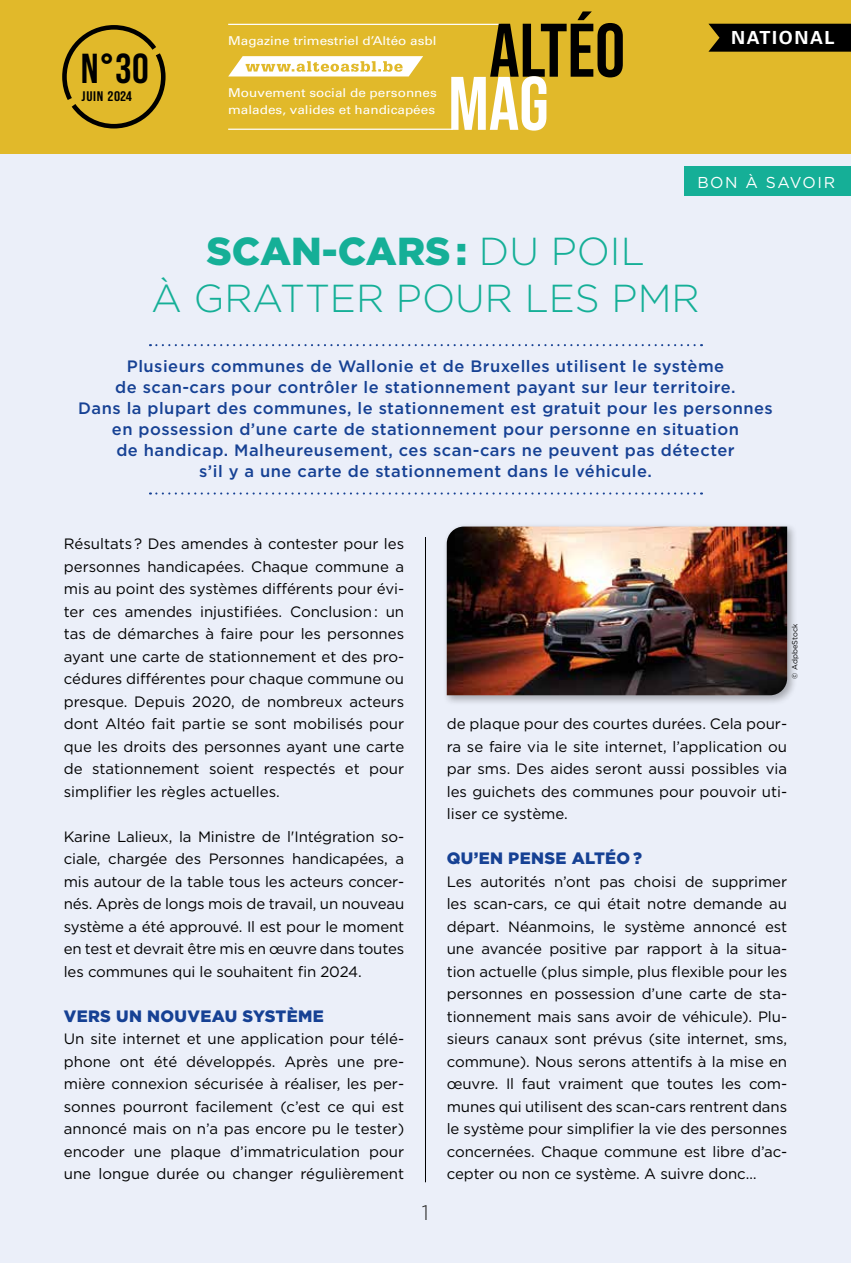
<style>
.page{position:relative;width:851px;height:1263px;background:#fff}
.page>*{position:absolute;margin:0;border:0;box-sizing:border-box;transform-origin:0 0}
.t1{font:41.85px "Bebas Neue";color:#000}
.t2{font:300 39px/46.5px "Gotham";color:#15af97;text-align:center}
.t3{font:300 21px "Gotham";color:#282827}
.t4{font:700 18px "Univers LT Std";letter-spacing:.09em;color:#fff}
.t5{font:500 16.5px/21px "Gotham";letter-spacing:.03em;color:#164194;text-align:center}
.t6{font:900 16.5px "Gotham";letter-spacing:.02em;color:#164194}
.t7{font:15.75px "Gotham";letter-spacing:.095em;color:#fff}
.t8{font:15px/22.5px "Gotham";color:#000;text-align:justify}
.t9{font:13.95px "Bebas Neue";letter-spacing:.04em;color:#000;scale:1.1 1}
.t10{font:12.15px/17.2px "Univers LT Std";color:#fff;scale:1.11 1}
.t11{font:7.5px "Gotham";color:#000}
.s1{font-weight:900}
</style>
<div class="page">
<div style="left:0;top:0;width:850px;height:1263px;background:#ebeff9"></div>
<div style="left:0;top:0;width:850px;height:154px;background:#e1b92a"></div>
<svg style="left:62px;top:25px;width:101px;height:104px"></svg>
<svg style="left:708px;top:24px;width:142px;height:28px;background:#0c0902"></svg>
<svg style="left:228px;top:56px;width:195px;height:20px"></svg>
<hr style="left:228px;top:24px;width:272px;height:1px;background:#fff">
<hr style="left:228px;top:129px;width:225px;height:1px;background:#fff">
<svg style="left:451px;top:11px;width:171px;height:120px"></svg>
<div style="left:684px;top:166px;width:166px;height:30px;background:#15af97"></div>
<svg style="left:150px;top:344px;width:552px;height:2px"></svg>
<svg style="left:150px;top:492px;width:552px;height:3px"></svg>
<hr style="left:425px;top:537px;width:1px;height:645px;background:#000">
<div style="left:443px;top:522px;width:354px;height:183px;background:#000;opacity:.3"></div>
<img style="left:446px;top:526px;width:341px;height:169px">
<h1 class="t1" style="left:81px;top:44px;width:70px">N°30</h1>
<p class="t9" style="left:82px;top:88px;width:47px">JUIN 2024</p>
<p class="t10" style="left:228px;top:32px;width:189px">Magazine trimestriel d’Altéo asbl</p>
<p class="t4" style="left:731px;top:27px;width:105px">NATIONAL</p>
<p class="t10" style="left:228px;top:84px;width:189px">Mouvement social de personnes malades, valides et handicapées</p>
<p class="t7" style="left:697px;top:172px;width:139px">BON À SAVOIR</p>
<h2 class="t2" style="left:151px;top:227px;width:550px"><span class="s1">SCAN-CARS :</span> DU POIL<br>À GRATTER POUR LES PMR</h2>
<p class="t5" style="left:78px;top:355px;width:696px">Plusieurs communes de Wallonie et de Bruxelles utilisent le système<br>de scan-cars pour contrôler le stationnement payant sur leur territoire.<br>Dans la plupart des communes, le stationnement est gratuit pour les personnes en possession d’une carte de stationnement pour personne en situation<br>de handicap. Malheureusement, ces scan-cars ne peuvent pas détecter<br>s’il y a une carte de stationnement dans le véhicule.</p>
<p class="t8" style="left:64px;top:532px;width:342px">Résultats ? Des amendes à contester pour les personnes handicapées. Chaque commune a mis au point des systèmes différents pour évi&shy;ter ces amendes injustifiées. Conclusion : un tas de démarches à faire pour les personnes ayant une carte de stationnement et des pro&shy;cédures différentes pour chaque commune ou presque. Depuis 2020, de nombreux acteurs dont Altéo fait partie se sont mobilisés pour que les droits des personnes ayant une carte de stationnement soient respectés et pour simplifier les règles actuelles.</p>
<p class="t8" style="left:64px;top:825px;width:342px">Karine Lalieux, la Ministre de l'Intégration so&shy;ciale, chargée des Personnes handicapées, a mis autour de la table tous les acteurs concer&shy;nés. Après de longs mois de travail, un nouveau système a été approuvé. Il est pour le moment en test et devrait être mis en œuvre dans toutes les communes qui le souhaitent fin 2024.</p>
<p class="t6" style="left:64px;top:1004px;width:261px">VERS UN NOUVEAU SYSTÈME</p>
<p class="t8" style="left:64px;top:1027px;width:342px">Un site internet et une application pour télé&shy;phone ont été développés. Après une pre&shy;mière connexion sécurisée à réaliser, les per&shy;sonnes pourront facilement (c’est ce qui est annoncé mais on n’a pas encore pu le tester) encoder une plaque d’immatriculation pour une longue durée ou changer régulièrement</p>
<h3 class="t3" style="left:422px;top:1199px;width:9px">1</h3>
<p class="t11" style="left:789px;top:678px;width:56px;rotate:-90deg">© AdpbeStock</p>
<p class="t8" style="left:446px;top:712px;width:342px">de plaque pour des courtes durées. Cela pour&shy;ra se faire via le site internet, l’application ou par sms. Des aides seront aussi possibles via les guichets des communes pour pouvoir uti&shy;liser ce système.</p>
<p class="t6" style="left:446px;top:847px;width:197px">QU’EN PENSE ALTÉO ?</p>
<p class="t8" style="left:446px;top:870px;width:342px">Les autorités n’ont pas choisi de supprimer les scan-cars, ce qui était notre demande au départ. Néanmoins, le système annoncé est une avancée positive par rapport à la situa&shy;tion actuelle (plus simple, plus flexible pour les personnes en possession d’une carte de sta&shy;tionnement mais sans avoir de véhicule). Plu&shy;sieurs canaux sont prévus (site internet, sms, commune). Nous serons attentifs à la mise en œuvre. Il faut vraiment que toutes les com&shy;munes qui utilisent des scan-cars rentrent dans le système pour simplifier la vie des personnes concernées. Chaque commune est libre d’ac&shy;cepter ou non ce système. A suivre donc…</p>
</div>
